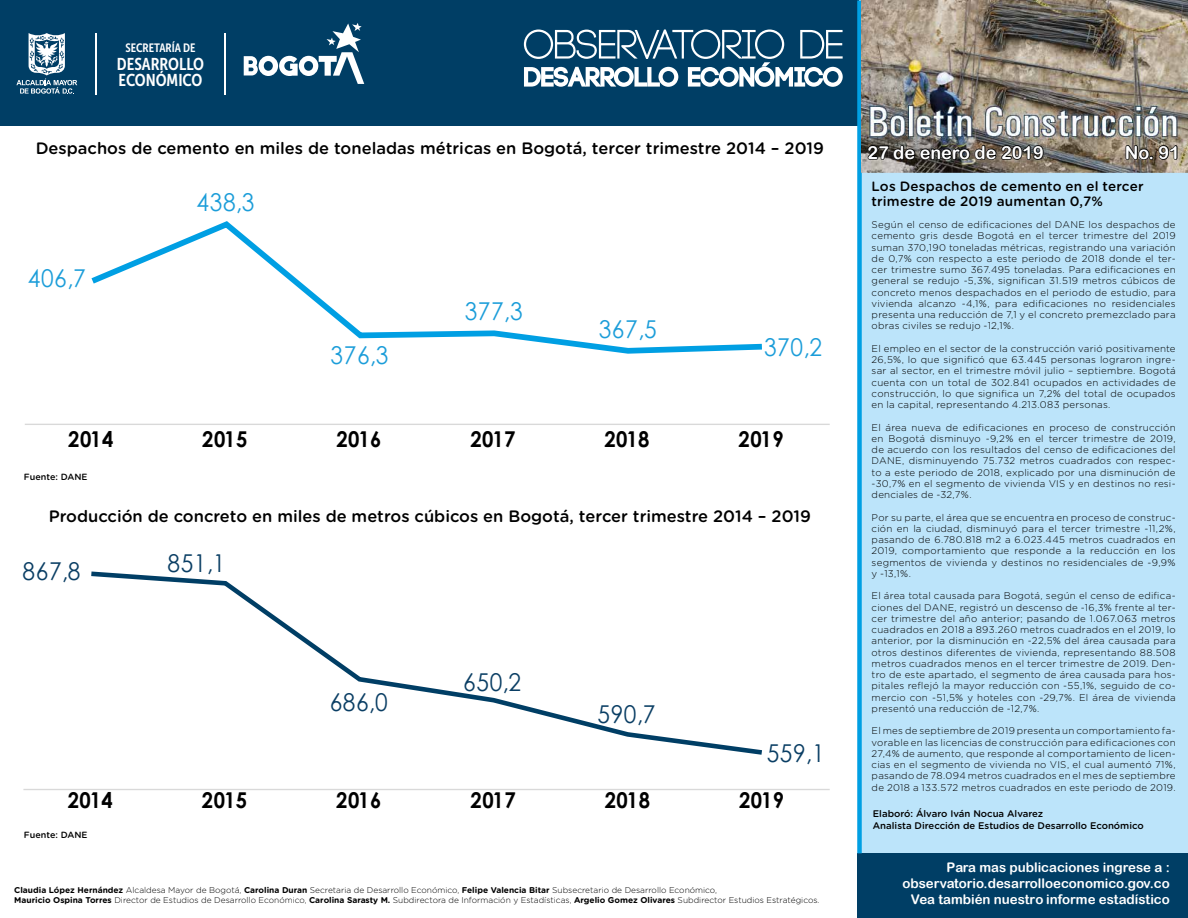
<style>
.page{position:relative;width:1188px;height:918px;background:#fff}
.page>*{position:absolute;margin:0;border:0;box-sizing:border-box;transform-origin:0 0}
.t1{font:24.6px "Century Gothic";letter-spacing:.025em;color:#1b9dd9;scale:.93 1}
.t2{font:24.6px "Century Gothic";letter-spacing:.025em;color:#0a3e64;scale:.93 1}
.t3{font:700 21.9px "Century Gothic";letter-spacing:.025em;color:#000;scale:.93 1}
.t4{font:18px "Arial Rounded MT Bold";color:#fff}
.t5{font:17.1px/16.8px "Museo Sans Cond 700";color:#fff}
.t6{font:500 16.5px "Gotham Rounded";color:#000}
.t7{font:500 13.5px/15px "Gotham Rounded";letter-spacing:.015em;color:#000}
.t8{font:13.35px/15.9px "Arial Rounded MT Bold";color:#fff;text-align:right}
.t9{font:12px "Museo Sans Cond 700";color:#fff}
.t10{font:300 9.75px/11.2px "Gotham Rounded";letter-spacing:.025em;color:#000;text-align:justify}
.t11{font:500 9.6px/11.6px "Gotham Rounded";color:#000}
.t12{font:500 9px "Gotham Rounded";color:#000}
.t13{font:300 8.4px/10.1px "Gotham Rounded";color:#000}
.s1{font-weight:700}
</style>
<div class="page">
<hr style="left:25px;top:424px;width:805px;height:1px;background:#d9d9d9">
<svg style="left:91px;top:221px;width:671px;height:133px"></svg>
<hr style="left:23px;top:789px;width:807px;height:1px;background:#d9d9d9">
<svg style="left:91px;top:571px;width:671px;height:184px"></svg>
<div style="left:1px;top:0;width:858px;height:126px;background:#003e65"></div>
<div style="left:860px;top:1px;width:328px;height:917px;background:#bce4fa"></div>
<div style="left:857px;top:853px;width:331px;height:65px;background:#003e65"></div>
<div style="left:857px;top:1px;width:5px;height:852px;background:#009fe3"></div>
<svg style="left:524px;top:30px;width:319px;height:57px"></svg>
<img style="left:862px;top:0;width:326px;height:173px">
<svg style="left:866px;top:144px;width:179px;height:17px;background:#3d3a35"></svg>
<svg style="left:1125px;top:144px;width:53px;height:17px"></svg>
<svg style="left:16px;top:33px;width:61px;height:61px"></svg>
<svg style="left:244px;top:23px;width:120px;height:61px"></svg>
<hr style="left:225px;top:33px;width:1px;height:61px;background:#fff">
<hr style="left:95px;top:33px;width:1px;height:61px;background:#fff">
<p class="t9" style="left:125px;top:41px;width:71px">SECRETARÍA DE</p>
<h3 class="t5" style="left:117px;top:55px;width:89px">DESARROLLO<br>ECONÓMICO</h3>
<h3 class="t6" style="left:36px;top:136px;width:790px">Despachos de cemento en miles de toneladas métricas en Bogotá, tercer trimestre 2014 – 2019</h3>
<h1 class="t1" style="left:28px;top:261px;width:64px">406,7</h1>
<h1 class="t1" style="left:197px;top:185px;width:64px">438,3</h1>
<h1 class="t1" style="left:331px;top:338px;width:64px">376,3</h1>
<h1 class="t1" style="left:465px;top:294px;width:64px">377,3</h1>
<h1 class="t1" style="left:599px;top:312px;width:64px">367,5</h1>
<h1 class="t1" style="left:764px;top:330px;width:64px">370,2</h1>
<h2 class="t3" style="left:68px;top:423px;width:50px">2014</h2>
<h2 class="t3" style="left:202px;top:423px;width:50px">2015</h2>
<h2 class="t3" style="left:336px;top:423px;width:50px">2016</h2>
<h2 class="t3" style="left:470px;top:423px;width:50px">2017</h2>
<h2 class="t3" style="left:604px;top:423px;width:50px">2018</h2>
<h2 class="t3" style="left:739px;top:423px;width:50px">2019</h2>
<p class="t12" style="left:24px;top:471px;width:65px">Fuente: DANE</p>
<h3 class="t6" style="left:49px;top:504px;width:764px">Producción de concreto en miles de metros cúbicos en Bogotá, tercer trimestre 2014 – 2019</h3>
<h1 class="t2" style="left:23px;top:554px;width:64px">867,8</h1>
<h1 class="t2" style="left:168px;top:546px;width:64px">851,1</h1>
<h1 class="t2" style="left:330px;top:685px;width:64px">686,0</h1>
<h1 class="t2" style="left:463px;top:665px;width:64px">650,2</h1>
<h1 class="t2" style="left:598px;top:697px;width:64px">590,7</h1>
<h1 class="t2" style="left:767px;top:735px;width:64px">559,1</h1>
<h2 class="t3" style="left:68px;top:784px;width:50px">2014</h2>
<h2 class="t3" style="left:202px;top:784px;width:50px">2015</h2>
<h2 class="t3" style="left:336px;top:784px;width:50px">2016</h2>
<h2 class="t3" style="left:471px;top:784px;width:50px">2017</h2>
<h2 class="t3" style="left:605px;top:784px;width:50px">2018</h2>
<h2 class="t3" style="left:739px;top:784px;width:50px">2019</h2>
<p class="t12" style="left:24px;top:828px;width:65px">Fuente: DANE</p>
<p class="t13" style="left:14px;top:884px;width:807px"><span class="s1">Claudia López Hernández</span> Alcaldesa Mayor de Bogotá, <span class="s1">Carolina Duran</span> Secretaria de Desarrollo Económico, <span class="s1">Felipe Valencia Bitar</span> Subsecretario de Desarrollo Económico,<br><span class="s1">Mauricio Ospina Torres</span> Director de Estudios de Desarrollo Económico, <span class="s1">Carolina Sarasty M.</span> Subdirectora de Información y Estadísticas, <span class="s1">Argelio Gomez Olivares</span> Subdirector Estudios Estratégicos.</p>
<h3 class="t4" style="left:867px;top:142px;width:178px">27 de enero de 2019</h3>
<h3 class="t4" style="left:1125px;top:142px;width:57px">No. 91</h3>
<h3 class="t7" style="left:872px;top:178px;width:274px">Los Despachos de cemento en el tercer trimestre de 2019 aumentan 0,7%</h3>
<p class="t10" style="left:872px;top:219px;width:306px">Según el censo de edificaciones del DANE los despachos de cemento gris desde Bogotá en el tercer trimestre del 2019 suman 370,190 toneladas métricas, registrando una variación de 0,7% con respecto a este periodo de 2018 donde el ter&shy;cer trimestre sumo 367.495 toneladas. Para edificaciones en general se redujo -5,3%, significan 31.519 metros cúbicos de concreto menos despachados en el periodo de estudio, para vivienda alcanzo -4,1%, para edificaciones no residenciales presenta una reducción de 7,1 y el concreto premezclado para obras civiles se redujo -12,1%.</p>
<p class="t10" style="left:872px;top:342px;width:306px">El empleo en el sector de la construcción varió positivamente 26,5%, lo que significó que 63.445 personas lograron ingre&shy;sar al sector, en el trimestre móvil julio – septiembre. Bogotá cuenta con un total de 302.841 ocupados en actividades de construcción, lo que significa un 7,2% del total de ocupados en la capital, representando 4.213.083 personas.</p>
<p class="t10" style="left:872px;top:421px;width:306px">El área nueva de edificaciones en proceso de construcción en Bogotá disminuyo -9,2% en el tercer trimestre de 2019, de acuerdo con los resultados del censo de edificaciones del DANE, disminuyendo 75.732 metros cuadrados con respec&shy;to a este periodo de 2018, explicado por una disminución de -30,7% en el segmento de vivienda VIS y en destinos no resi&shy;denciales de -32,7%.</p>
<p class="t10" style="left:872px;top:511px;width:306px">Por su parte, el área que se encuentra en proceso de construc&shy;ción en la ciudad, disminuyó para el tercer trimestre -11,2%, pasando de 6.780.818 m2 a 6.023.445 metros cuadrados en 2019, comportamiento que responde a la reducción en los segmentos de vivienda y destinos no residenciales de -9,9% y -13,1%.</p>
<p class="t10" style="left:872px;top:590px;width:306px">El área total causada para Bogotá, según el censo de edifica&shy;ciones del DANE, registró un descenso de -16,3% frente al ter&shy;cer trimestre del año anterior; pasando de 1.067.063 metros cuadrados en 2018 a 893.260 metros cuadrados en el 2019, lo anterior, por la disminución en -22,5% del área causada para otros destinos diferentes de vivienda, representando 88.508 metros cuadrados menos en el tercer trimestre de 2019. Den&shy;tro de este apartado, el segmento de área causada para hos&shy;pitales reflejó la mayor reducción con -55,1%, seguido de co&shy;mercio con -51,5% y hoteles con -29,7%. El área de vivienda presentó una reducción de -12,7%.</p>
<p class="t10" style="left:872px;top:725px;width:306px">El mes de septiembre de 2019 presenta un comportamiento fa&shy;vorable en las licencias de construcción para edificaciones con 27,4% de aumento, que responde al comportamiento de licen&shy;cias en el segmento de vivienda no VIS, el cual aumentó 71%, pasando de 78.094 metros cuadrados en el mes de septiembre de 2018 a 133.572 metros cuadrados en este periodo de 2019.</p>
<p class="t11" style="left:873px;top:808px;width:272px">Elaboró: Álvaro Iván Nocua Alvarez<br>Analista Dirección de Estudios de Desarrollo Económico</p>
<h3 class="t8" style="left:902px;top:859px;width:269px">Para mas publicaciones ingrese a : observatorio.desarrolloeconomico.gov.co<br>Vea también nuestro informe estadístico</h3>
</div>
